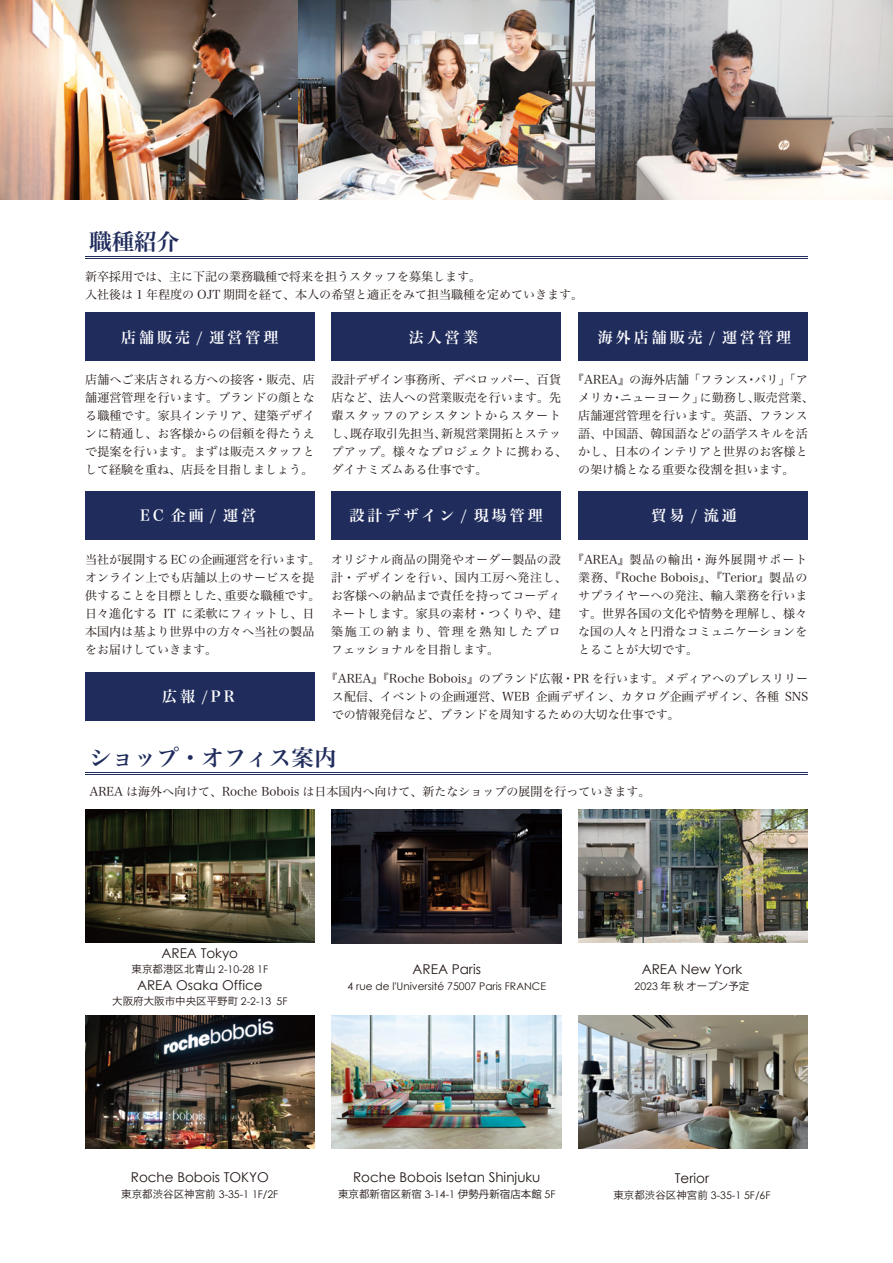
<style>
.page{position:relative;width:893px;height:1263px;background:#fff}
.page>*{position:absolute;margin:0;border:0;box-sizing:border-box;transform-origin:0 0}
.t1{font:22.5px "Hira Min Pro W6";color:#1f2c5c}
.t2{font:15px "Hira Min Pro W6";letter-spacing:.2em;color:#fff}
.t3{font:13.5px "Century Gothic";color:#221815}
.t4{font:12px/18px "Hira Min Pro W3";letter-spacing:.005em;color:#221815}
.t5{font:10.5px "Century Gothic";color:#221815}
.t6{font:10.5px "Hiragino Sans W3";color:#221815}
.t7{font:10.5px "Koz Go Pr 6 N";color:#221815}
.s1{font-family:"Hiragino Sans W3"}
.s2{font-family:"Century Gothic"}
.s3{font-family:"Koz Go Pr 6 N"}
</style>
<div class="page">
<hr style="left:85px;top:256px;width:723px;height:1px;background:#1f2c5c">
<hr style="left:85px;top:258px;width:723px;height:1px;background:#1f2c5c">
<hr style="left:85px;top:772px;width:723px;height:1px;background:#1f2c5c">
<hr style="left:85px;top:774px;width:723px;height:1px;background:#1f2c5c">
<div style="left:85px;top:312px;width:230px;height:49px;background:#1f2c5c"></div>
<div style="left:331px;top:312px;width:230px;height:49px;background:#1f2c5c"></div>
<div style="left:578px;top:312px;width:230px;height:49px;background:#1f2c5c"></div>
<div style="left:85px;top:491px;width:229px;height:49px;background:#1f2c5c"></div>
<div style="left:331px;top:491px;width:230px;height:49px;background:#1f2c5c"></div>
<div style="left:85px;top:671px;width:230px;height:49px;background:#1f2c5c"></div>
<div style="left:578px;top:491px;width:230px;height:49px;background:#1f2c5c"></div>
<img style="left:85px;top:1016px;width:230px;height:132px">
<img style="left:85px;top:809px;width:230px;height:133px">
<img style="left:332px;top:1016px;width:229px;height:132px">
<img style="left:578px;top:1016px;width:230px;height:132px">
<img style="left:578px;top:809px;width:230px;height:133px">
<img style="left:0;top:1px;width:893px;height:198px">
<img style="left:332px;top:809px;width:229px;height:135px">
<h1 class="t1" style="left:89px;top:221px;width:91px">職種紹介</h1>
<p class="t4" style="left:85px;top:266px;width:500px">新卒採用では、主に下記の業務職種で将来を担うスタッフを募集します。<br>入社後は 1 年程度の OJT 期間を経て、本人の希望と適正をみて担当職種を定めていきます。</p>
<p class="t2" style="left:121px;top:324px;width:159px">店舗販売 / 運営管理</p>
<p class="t4" style="left:85px;top:370px;width:231px;text-align:justify">店舗へご来店される方への接客・販売、店舗運営管理を行います。ブランドの顔となる職種です。家具インテリア、建築デザインに精通し、お客様からの信頼を得たうえで提案を行います。まずは販売スタッフとして経験を重ね、店長を目指しましょう。</p>
<p class="t2" style="left:409px;top:324px;width:70px">法人営業</p>
<p class="t2" style="left:598px;top:324px;width:195px">海外店舗販売 / 運営管理</p>
<p class="t4" style="left:331px;top:370px;width:237px">設計デザイン事務所、デベロッパー、百貨店など、法人への営業販売を行います。先輩スタッフのアシスタントからスタートし、既存取引先担当、新規営業開拓とステップアップ。様々なプロジェクトに携わる、ダイナミズムある仕事です。</p>
<p class="t4" style="left:578px;top:370px;width:237px;text-indent:-6px">『AREA』の海外店舗「フランス・パリ」「アメリカ・ニューヨーク」に勤務し、販売営業、店舗運営管理を行います。英語、フランス語、中国語、韓国語などの語学スキルを活かし、日本のインテリアと世界のお客様との架け橋となる重要な役割を担います。</p>
<p class="t2" style="left:140px;top:502px;width:118px">EC 企画 / 運営</p>
<p class="t2" style="left:349px;top:502px;width:195px">設計デザイン / 現場管理</p>
<p class="t2" style="left:652px;top:502px;width:87px">貿易 / 流通</p>
<p class="t4" style="left:331px;top:549px;width:237px">オリジナル商品の開発やオーダー製品の設計・デザインを行い、国内工房へ発注し、お客様への納品まで責任を持ってコーディネートします。家具の素材・つくりや、建築施工の納まり、管理を熟知したプロフェッショナルを目指します。</p>
<p class="t4" style="left:332px;top:669px;width:478px;text-align:justify;text-indent:-6px">『AREA』『Roche Bobois』のブランド広報・PR を行います。メディアへのプレスリリース配信、イベントの企画運営、WEB 企画デザイン、カタログ企画デザイン、各種 SNSでの情報発信など、ブランドを周知するための大切な仕事です。</p>
<p class="t4" style="left:85px;top:549px;width:237px">当社が展開するECの企画運営を行います。オンライン上でも店舗以上のサービスを提供することを目標とした、重要な職種です。日々進化する IT に柔軟にフィットし、日本国内は基より世界中の方々へ当社の製品をお届けしていきます。</p>
<p class="t4" style="left:578px;top:549px;width:231px;text-align:justify;text-indent:-6px">『AREA』製品の輸出・海外展開サポート業務、『Roche Bobois』、『Terior』製品のサプライヤーへの発注、輸入業務を行います。世界各国の文化や情勢を理解し、様々な国の人々と円滑なコミュニケーションをとることが大切です。</p>
<p class="t2" style="left:162px;top:683px;width:74px">広報 /PR</p>
<h1 class="t1" style="left:89px;top:738px;width:249px">ショップ・オフィス案内</h1>
<p class="t4" style="left:90px;top:782px;width:562px">AREA は海外へ向けて、Roche Bobois は日本国内へ向けて、新たなショップの展開を行っていきます。</p>
<p class="t3" style="left:162px;top:945px;width:78px">AREA Tokyo</p>
<p class="t5" style="left:132px;top:963px;width:138px"><span class="s1">東京都港区北青山</span> 2-10-28 1F</p>
<p class="t3" style="left:137px;top:977px;width:127px">AREA Osaka Office</p>
<p class="t6" style="left:112px;top:992px;width:177px">大阪府大阪市中央区平野町 <span class="s2">2-2-13 5F</span></p>
<p class="t3" style="left:413px;top:960px;width:70px">AREA Paris</p>
<p class="t5" style="left:347px;top:980px;width:200px">4 rue de l'Université 75007 Paris FRANCE</p>
<p class="t3" style="left:642px;top:960px;width:102px">AREA New York</p>
<p class="t7" style="left:635px;top:980px;width:116px"><span class="s2">2023</span> 年 秋 オープン予定</p>
<p class="t3" style="left:131px;top:1169px;width:140px">Roche Bobois TOKYO</p>
<p class="t5" style="left:121px;top:1188px;width:159px"><span class="s1">東京都渋谷区神宮前</span> 3-35-1 1F/2F</p>
<p class="t3" style="left:353px;top:1169px;width:189px">Roche Bobois Isetan Shinjuku</p>
<p class="t6" style="left:338px;top:1185px;width:219px">東京都新宿区新宿 <span class="s2">3-14-1</span> <span class="s3">伊勢丹新宿店本館</span> <span class="s2">5F</span></p>
<p class="t3" style="left:675px;top:1170px;width:36px">Terior</p>
<p class="t5" style="left:613px;top:1189px;width:159px"><span class="s1">東京都渋谷区神宮前</span> 3-35-1 5F/6F</p>
</div>
